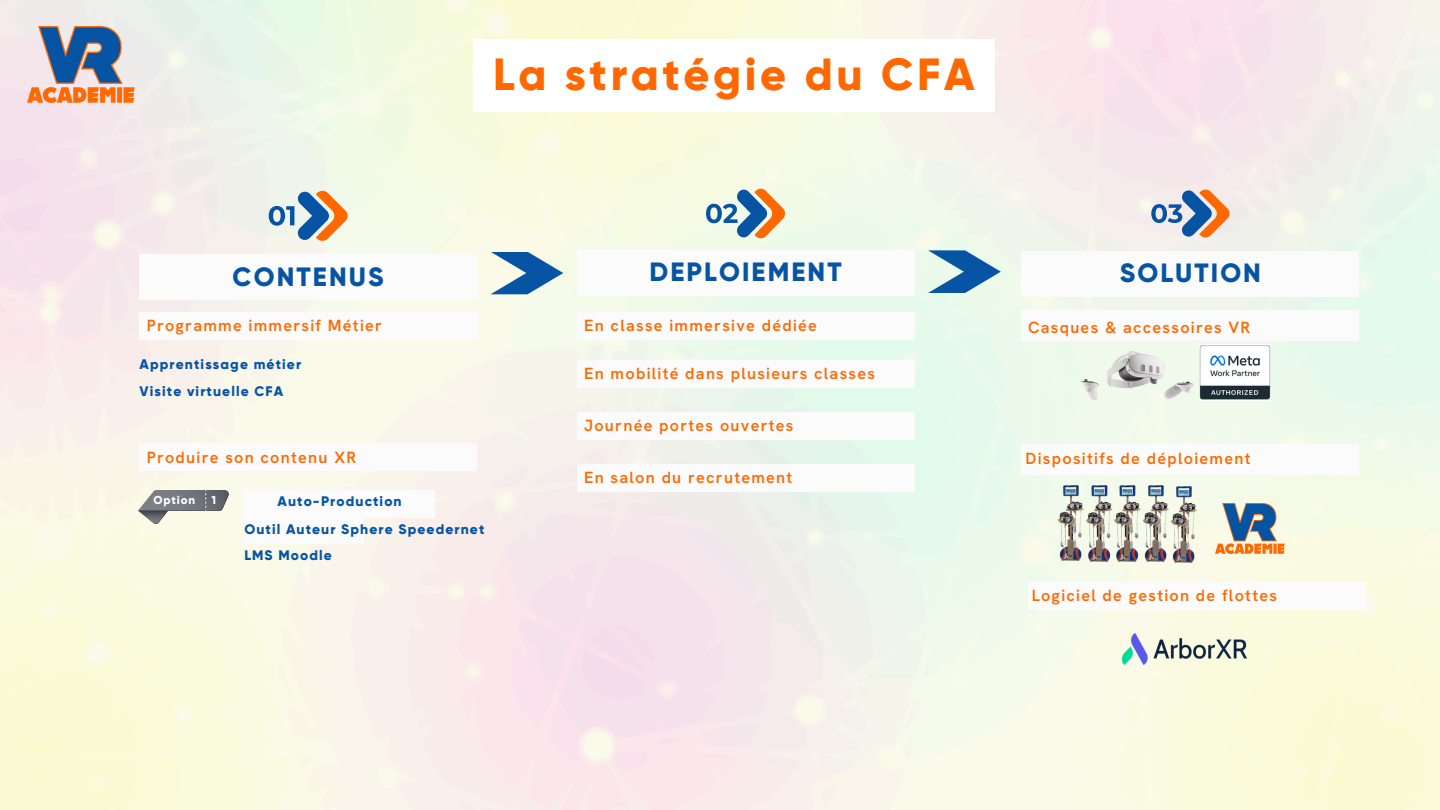
<style>
.page{position:relative;width:1440px;height:810px;background:#fff}
.page>*{position:absolute;margin:0;border:0;box-sizing:border-box;transform-origin:0 0}
.t1{font:800 45px "Gilroy";letter-spacing:.08em;color:#ff6800}
.t2{font:800 26.4px "Gilroy";letter-spacing:.08em;color:#0654a3}
.t3{font:600 16.2px "Hanken Grotesk";letter-spacing:.08em;color:#ff6800}
.t4{font:800 13.9px "Gilroy";letter-spacing:.08em;color:#0654a3}
.t5{font:800 11.5px "Gilroy";letter-spacing:.08em;color:#fff}
</style>
<div class="page">
<img style="left:0;top:0;width:1440px;height:810px">
<img style="left:27px;top:26px;width:108px;height:77px">
<div style="left:577px;top:250px;width:337px;height:46px;background:#fbfbfb"></div>
<div style="left:1022px;top:252px;width:337px;height:45px;background:#fbfbfb"></div>
<svg style="left:491px;top:252px;width:72px;height:42px;background:#7ba4c4"></svg>
<svg style="left:928px;top:250px;width:73px;height:43px;background:#78a6c6"></svg>
<img style="left:706px;top:189px;width:78px;height:49px">
<svg style="left:1151px;top:189px;width:78px;height:49px;background:#b3adb3"></svg>
<div style="left:1022px;top:311px;width:337px;height:30px;background:#fbfbfb"></div>
<div style="left:1022px;top:444px;width:337px;height:30px;background:#fbfbfb"></div>
<div style="left:140px;top:254px;width:337px;height:46px;background:#fbfbfb"></div>
<svg style="left:269px;top:190px;width:78px;height:52px;background:#b3b3b2"></svg>
<div style="left:244px;top:490px;width:191px;height:27px;background:#fbfbfb"></div>
<img style="left:138px;top:491px;width:90px;height:33px">
<div style="left:244px;top:517px;width:120px;height:27px;background:#fbfbfb"></div>
<div style="left:140px;top:312px;width:337px;height:27px;background:#fbfbfb"></div>
<div style="left:140px;top:444px;width:337px;height:27px;background:#fbfbfb"></div>
<div style="left:1028px;top:582px;width:337px;height:28px;background:#fbfbfb"></div>
<div style="left:577px;top:313px;width:337px;height:27px;background:#fbfbfb"></div>
<div style="left:577px;top:361px;width:337px;height:27px;background:#fbfbfb"></div>
<div style="left:577px;top:412px;width:337px;height:27px;background:#fbfbfb"></div>
<div style="left:577px;top:464px;width:337px;height:27px;background:#fbfbfb"></div>
<img style="left:1057px;top:485px;width:142px;height:78px">
<img style="left:1067px;top:345px;width:140px;height:60px">
<img style="left:1200px;top:345px;width:70px;height:55px">
<img style="left:1121px;top:633px;width:127px;height:32px">
<div style="left:473px;top:39px;width:521px;height:72px;background:#fff"></div>
<img style="left:1215px;top:504px;width:70px;height:49px">
<h4 class="t1" style="left:493px;top:47px;width:483px">La stratégie du CFA</h4>
<h3 class="t2" style="left:233px;top:261px;width:152px">CONTENUS</h3>
<p class="t3" style="left:147px;top:315px;width:237px">Programme immersif Métier</p>
<p class="t4" style="left:140px;top:355px;width:163px">Apprentissage métier</p>
<h2 class="t4" style="left:140px;top:383px;width:145px">Visite virtuelle CFA</h2>
<h4 class="t3" style="left:147px;top:446px;width:211px">Produire son contenu XR</h4>
<h3 class="t5" style="left:153px;top:493px;width:43px">Option</h3>
<h3 class="t5" style="left:212px;top:493px;width:6px">1</h3>
<h4 class="t4" style="left:278px;top:493px;width:126px">Auto-Production</h4>
<p class="t4" style="left:244px;top:521px;width:242px">Outil Auteur Sphere Speedernet</p>
<h4 class="t4" style="left:244px;top:547px;width:89px">LMS Moodle</h4>
<p class="t2" style="left:650px;top:256px;width:194px">DEPLOIEMENT</p>
<h1 class="t2" style="left:1120px;top:257px;width:143px">SOLUTION</h1>
<p class="t3" style="left:1028px;top:317px;width:224px">Casques &amp; accessoires VR</p>
<h3 class="t3" style="left:584px;top:315px;width:234px">En classe immersive dédiée</h3>
<h3 class="t3" style="left:584px;top:363px;width:292px">En mobilité dans plusieurs classes</h3>
<h3 class="t3" style="left:584px;top:415px;width:211px">Journée portes ouvertes</h3>
<h3 class="t3" style="left:584px;top:467px;width:210px">En salon du recrutement</h3>
<h2 class="t3" style="left:1026px;top:448px;width:226px">Dispositifs de déploiement</h2>
<h4 class="t3" style="left:1032px;top:585px;width:247px">Logiciel de gestion de flottes</h4>
</div>
